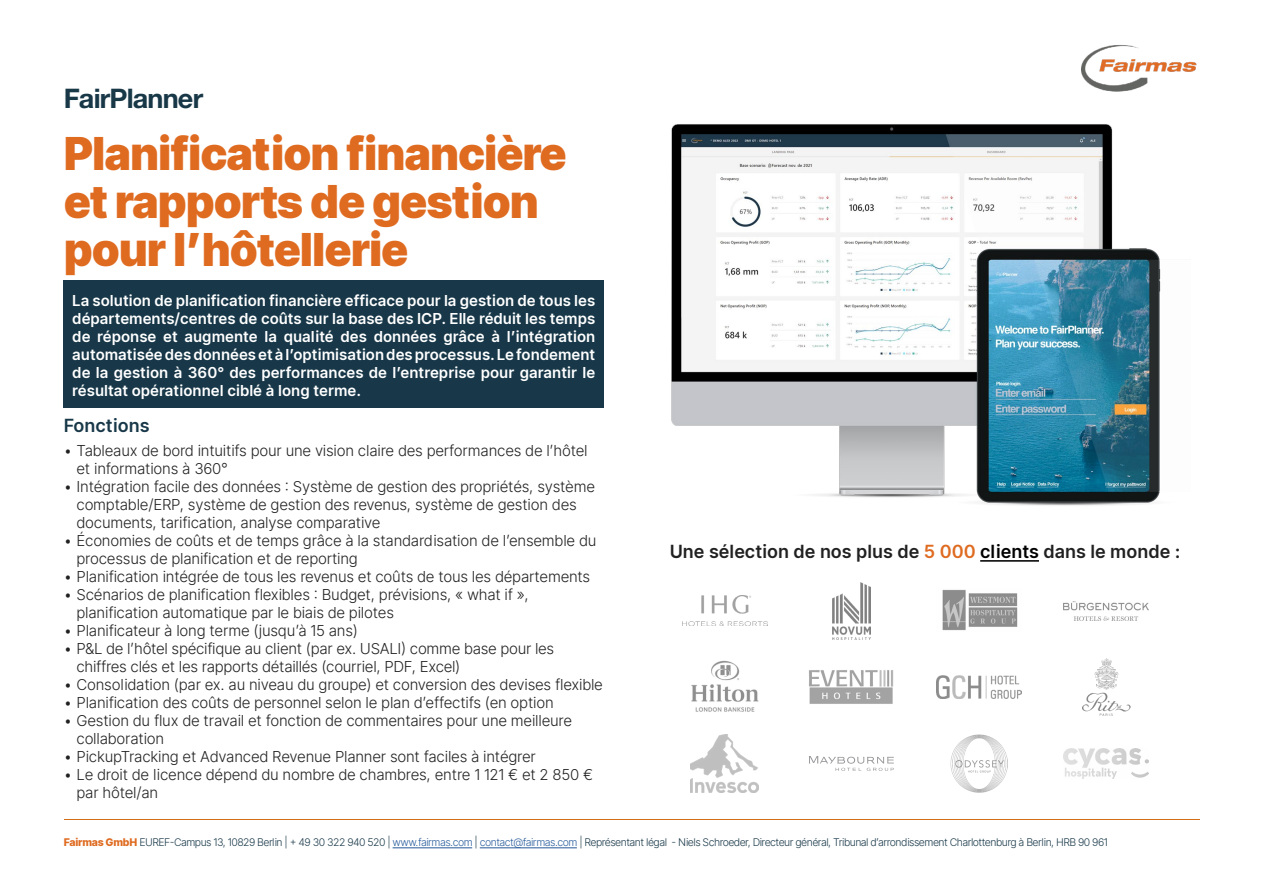
<style>
.page{position:relative;width:1263px;height:893px;background:#fff}
.page>*{position:absolute;margin:0;border:0;box-sizing:border-box;transform-origin:0 0}
.t1{font:900 45px/48px "Inter";letter-spacing:-.025em;color:#df6b21}
.t2{font:700 27px "Helvetica Neue LT Std";letter-spacing:-.03em;color:#183848}
.t3{font:600 18px "Inter";color:#212121}
.t4{font:600 18px "Inter";color:#183849}
.t5{font:300 15px/18px "Inter";letter-spacing:-.015em;color:#212121}
.t6{font:600 15px/18px "Inter";color:#fff;text-align:justify}
.t7{font:300 10.5px "Inter";letter-spacing:-.05em;color:#183849}
.s1{color:#df6b21}
.s2{color:#000}
.s3{font-weight:800;color:#df6b21}
.s4{color:#275b9b}
</style>
<div class="page">
<div style="left:64px;top:281px;width:540px;height:127px;background:#183849"></div>
<hr style="left:980px;top:560px;width:59px;height:2px;background:#000">
<hr style="left:64px;top:819px;width:1135px;height:1px;background:#d16e14">
<hr style="left:393px;top:847px;width:79px;height:1px;background:#275b9b">
<hr style="left:480px;top:847px;width:97px;height:1px;background:#275b9b">
<img style="left:671px;top:124px;width:490px;height:382px">
<img style="left:682px;top:596px;width:85px;height:30px">
<img style="left:809px;top:670px;width:85px;height:34px">
<img style="left:1082px;top:658px;width:48px;height:58px">
<img style="left:832px;top:582px;width:38px;height:57px">
<img style="left:950px;top:735px;width:57px;height:57px">
<img style="left:1064px;top:601px;width:85px;height:19px">
<img style="left:942px;top:589px;width:76px;height:42px">
<img style="left:936px;top:676px;width:85px;height:22px">
<img style="left:1064px;top:748px;width:85px;height:30px">
<img style="left:691px;top:660px;width:68px;height:52px">
<svg style="left:809px;top:756px;width:85px;height:15px"></svg>
<img style="left:690px;top:735px;width:69px;height:57px">
<img style="left:1082px;top:45px;width:115px;height:46px">
<h2 class="t2" style="left:64px;top:82px;width:141px">FairPlanner</h2>
<h1 class="t1" style="left:64px;top:128px;width:505px">Planification financière et rapports de gestion pour l’hôtellerie</h1>
<p class="t6" style="left:72px;top:291px;width:525px">La solution de planification financière efficace pour la gestion de tous les départements/centres de coûts sur la base des ICP. Elle réduit les temps de réponse et augmente la qualité des données grâce à l’intégration automatisée des données et à l’optimisation des processus. Le fondement de la gestion à 360° des performances de l’entreprise pour garantir le résultat opérationnel ciblé à long terme.</p>
<p class="t4" style="left:64px;top:412px;width:87px">Fonctions</p>
<p class="t5" style="left:77px;top:441px;width:513px;text-indent:-13px">• Tableaux de bord intuitifs pour une vision claire des performances de l’hôtel et informations à 360°</p>
<p class="t5" style="left:77px;top:477px;width:520px;text-indent:-13px">• Intégration facile des données : Système de gestion des propriétés, système comptable/ERP, système de gestion des revenus, système de gestion des documents, tarification, analyse comparative</p>
<p class="t5" style="left:77px;top:531px;width:521px;text-indent:-13px">• Économies de coûts et de temps grâce à la standardisation de l’ensemble du processus de planification et de reporting</p>
<p class="t5" style="left:64px;top:567px;width:528px">• Planification intégrée de tous les revenus et coûts de tous les départements</p>
<p class="t5" style="left:77px;top:585px;width:454px;text-indent:-13px">• Scénarios de planification flexibles : Budget, prévisions, « what if », planification automatique par le biais de pilotes</p>
<p class="t5" style="left:64px;top:621px;width:296px">• Planificateur à long terme (jusqu’à 15 ans)</p>
<p class="t5" style="left:77px;top:639px;width:479px;text-indent:-13px">• P&amp;L de l’hôtel spécifique au client (par ex. USALI) comme base pour les chiffres clés et les rapports détaillés (courriel, PDF, Excel)</p>
<p class="t5" style="left:64px;top:675px;width:541px">• Consolidation (par ex. au niveau du groupe) et conversion des devises flexible</p>
<p class="t5" style="left:64px;top:693px;width:491px">• Planification des coûts de personnel selon le plan d’effectifs (en option</p>
<p class="t5" style="left:77px;top:711px;width:497px;text-indent:-13px">• Gestion du flux de travail et fonction de commentaires pour une meilleure collaboration</p>
<p class="t5" style="left:64px;top:747px;width:474px">• PickupTracking et Advanced Revenue Planner sont faciles à intégrer</p>
<p class="t5" style="left:77px;top:765px;width:518px;text-indent:-13px">• Le droit de licence dépend du nombre de chambres, entre 1 121 € et 2 850 € par hôtel/an</p>
<p class="t3" style="left:670px;top:538px;width:512px">Une sélection de nos plus de <span class="s1">5 000</span> <span class="s2">clients</span> dans le monde :</p>
<p class="t7" style="left:64px;top:835px;width:1045px"><span class="s3">Fairmas GmbH</span> EUREF-Campus 13, 10829 Berlin | + 49 30 322 940 520 | <span class="s4">www.fairmas.com</span> | <span class="s4">contact@fairmas.com</span> | Représentant légal - Niels Schroeder, Directeur général, Tribunal d’arrondissement Charlottenburg à Berlin, HRB 90 961</p>
</div>
